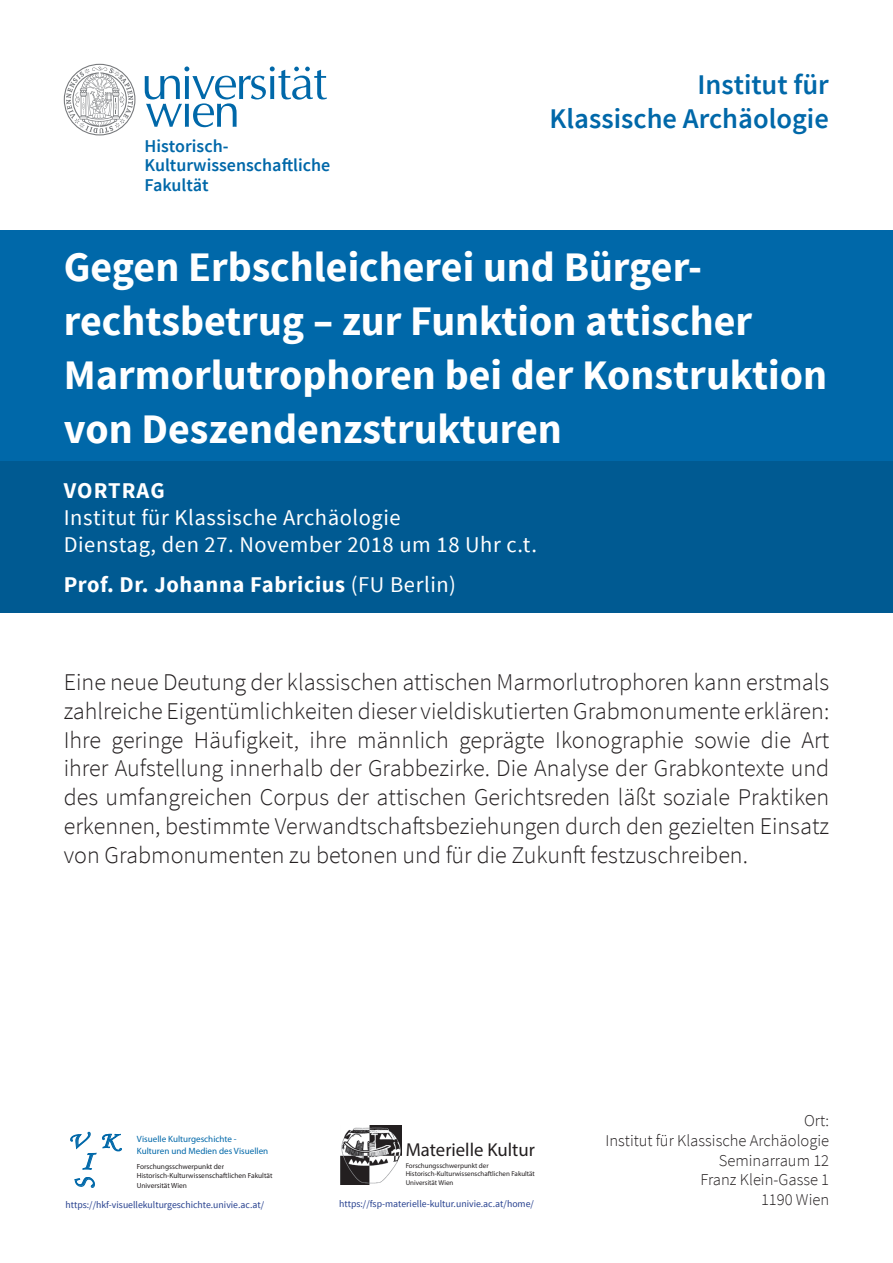
<style>
.page{position:relative;width:893px;height:1263px;background:#fff}
.page>*{position:absolute;margin:0;border:0;box-sizing:border-box;transform-origin:0 0}
.t1{font:700 42px/54px "Source Sans Pro";color:#fff}
.t2{font:600 28.5px/34.2px "Source Sans Pro";color:#0068a9;text-align:right}
.t3{font:300 24px/28.8px "Source Sans Pro";color:#231f20;text-align:justify}
.t4{font:22.65px "Monotype Corsiva";color:#0068a9;scale:1.24 1}
.t5{font:22.65px "Monotype Corsiva";color:#0068a9;scale:1.18 1}
.t6{font:22.5px/27px "Source Sans Pro";letter-spacing:.025em;color:#fff}
.t7{font:700 22.5px "Source Sans Pro";letter-spacing:.025em;color:#fff}
.t8{font:18.75px "Myriad Pro";color:#231f20}
.t9{font:600 18px/19.5px "Source Sans Pro";color:#0068a9}
.t10{font:300 16.5px/19.8px "Source Sans Pro";color:#231f20;text-align:right}
.t11{font:9.75px "Source Sans Pro";color:#253f8e}
.t12{font:9px/11.7px "Myriad";color:#0068a9}
.t13{font:7.35px/9px "Myriad";color:#231f20}
.t14{font:7.05px/8.4px "Myriad Pro";color:#231f20}
.s1{font-weight:400}
</style>
<div class="page">
<div style="left:0;top:230px;width:893px;height:383px;background:linear-gradient(to right,#0062a0,#0062a0)"></div>
<img style="left:340px;top:1126px;width:61px;height:59px">
<svg style="left:64px;top:64px;width:71px;height:71px"></svg>
<svg style="left:145px;top:66px;width:182px;height:61px"></svg>
<svg style="left:70px;top:1131px;width:52px;height:57px"></svg>
<p class="t9" style="left:145px;top:136px;width:187px">Historisch-<br>Kulturwissenschaftliche<br>Fakultät</p>
<p class="t2" style="left:549px;top:68px;width:281px">Institut für<br>Klassische Archäologie</p>
<h1 class="t1" style="left:64px;top:241px;width:765px">Gegen Erbschleicherei und Bürger&shy;rechtsbetrug – zur Funktion attischer Marmorlutrophoren bei der Konstruktion von Deszendenzstrukturen</h1>
<p class="t7" style="left:64px;top:476px;width:103px">VORTRAG</p>
<p class="t6" style="left:64px;top:505px;width:475px">Institut für Klassische Archäologie<br>Dienstag, den 27. November 2018 um 18 Uhr c.t.</p>
<p class="t7" style="left:64px;top:570px;width:394px">Prof. Dr. Johanna Fabricius <span class="s1">(FU Berlin)</span></p>
<p class="t3" style="left:64px;top:668px;width:767px">Eine neue Deutung der klassischen attischen Marmorlutrophoren kann erstmals zahlreiche Eigentümlichkeiten dieser vieldiskutierten Grabmonumente erklären:<br>Ihre geringe Häufigkeit, ihre männlich geprägte Ikonographie sowie die Art ihrer Aufstellung innerhalb der Grabbezirke. Die Analyse der Grabkontexte und des umfangreichen Corpus der attischen Gerichtsreden läßt soziale Praktiken erkennen, bestimmte Verwandtschaftsbeziehungen durch den gezielten Einsatz von Grabmonumenten zu betonen und für die Zukunft festzuschreiben.</p>
<p class="t4" style="left:68px;top:1127px;width:16px">V</p>
<p class="t5" style="left:100px;top:1127px;width:16px">K</p>
<p class="t12" style="left:137px;top:1133px;width:133px">Visuelle Kulturgeschichte -<br>Kulturen und Medien des Visuellen</p>
<p class="t13" style="left:137px;top:1163px;width:137px">Forschungsschwerpunkt der<br>Historisch-Kulturwissenschaftlichen Fakultät<br>Universität Wien</p>
<p class="t8" style="left:406px;top:1138px;width:131px">Materielle Kultur</p>
<p class="t14" style="left:406px;top:1161px;width:131px">Forschungsschwerpunkt der<br>Historisch-Kulturwissenschaftlichen Fakultät<br>Universität Wien</p>
<p class="t10" style="left:605px;top:1111px;width:225px">Ort:<br>Institut für Klassische Archäologie<br>Seminarraum 12<br>Franz Klein-Gasse 1</p>
<p class="t11" style="left:65px;top:1198px;width:200px">https://hkf-visuellekulturgeschichte.univie.ac.at/</p>
<p class="t11" style="left:339px;top:1197px;width:196px">https://fsp-materielle-kultur.univie.ac.at/home/</p>
<p class="t10" style="left:761px;top:1190px;width:70px">1190 Wien</p>
</div>
